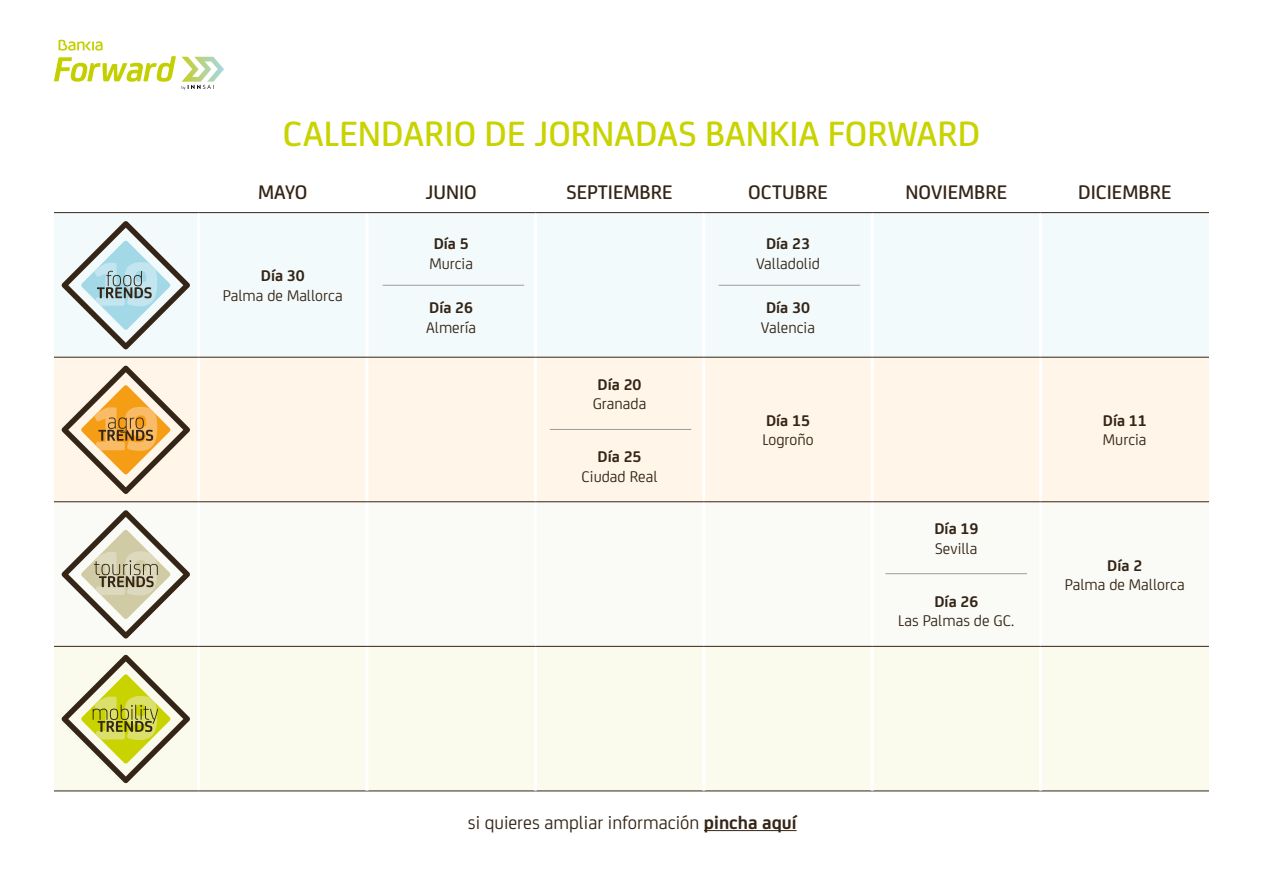
<style>
.page{position:relative;width:1263px;height:893px;background:#fff}
.page>*{position:absolute;margin:0;border:0;box-sizing:border-box;transform-origin:0 0}
.t1{font:500 37.5px "Bankia";color:#c8d300}
.t2{font:500 21px "Bankia";color:#342516}
.t3{font:19.5px "Bankia";color:#342516}
.t4{font:16.5px "Bankia";color:#342516}
.t5{font:700 16.5px "Bankia";color:#342516}
.s1{font-weight:700}
</style>
<div class="page">
<div style="left:54px;top:213px;width:1155px;height:144px;background:#f3fafc"></div>
<div style="left:54px;top:358px;width:1155px;height:143px;background:#fff5e8"></div>
<div style="left:54px;top:502px;width:1155px;height:144px;background:#fafaf6"></div>
<div style="left:54px;top:647px;width:1155px;height:143px;background:#fafbed"></div>
<hr style="left:197px;top:213px;width:3px;height:144px;background:#fff">
<hr style="left:197px;top:357px;width:3px;height:72px;background:#fff">
<hr style="left:197px;top:429px;width:3px;height:73px;background:#fff">
<hr style="left:197px;top:502px;width:3px;height:144px;background:#fff">
<hr style="left:197px;top:646px;width:3px;height:144px;background:#fff">
<hr style="left:54px;top:790px;width:145px;height:1px;background:#342516">
<hr style="left:199px;top:790px;width:168px;height:1px;background:#342516">
<hr style="left:367px;top:790px;width:168px;height:1px;background:#342516">
<hr style="left:535px;top:790px;width:169px;height:1px;background:#342516">
<hr style="left:704px;top:790px;width:168px;height:1px;background:#342516">
<hr style="left:872px;top:790px;width:168px;height:1px;background:#342516">
<hr style="left:1040px;top:790px;width:169px;height:1px;background:#342516">
<hr style="left:365px;top:213px;width:3px;height:144px;background:#fff">
<hr style="left:534px;top:213px;width:3px;height:144px;background:#fff">
<hr style="left:702px;top:213px;width:3px;height:144px;background:#fff">
<hr style="left:871px;top:213px;width:3px;height:144px;background:#fff">
<hr style="left:1039px;top:213px;width:3px;height:144px;background:#fff">
<hr style="left:365px;top:357px;width:3px;height:72px;background:#fff">
<hr style="left:534px;top:357px;width:3px;height:72px;background:#fff">
<hr style="left:702px;top:357px;width:3px;height:72px;background:#fff">
<hr style="left:871px;top:357px;width:3px;height:72px;background:#fff">
<hr style="left:1039px;top:357px;width:3px;height:72px;background:#fff">
<hr style="left:365px;top:429px;width:3px;height:73px;background:#fff">
<hr style="left:534px;top:429px;width:3px;height:73px;background:#fff">
<hr style="left:702px;top:429px;width:3px;height:73px;background:#fff">
<hr style="left:871px;top:429px;width:3px;height:73px;background:#fff">
<hr style="left:1039px;top:429px;width:3px;height:73px;background:#fff">
<hr style="left:365px;top:502px;width:3px;height:144px;background:#fff">
<hr style="left:534px;top:502px;width:3px;height:144px;background:#fff">
<hr style="left:702px;top:502px;width:3px;height:144px;background:#fff">
<hr style="left:871px;top:502px;width:3px;height:144px;background:#fff">
<hr style="left:1039px;top:502px;width:3px;height:144px;background:#fff">
<hr style="left:365px;top:646px;width:3px;height:144px;background:#fff">
<hr style="left:534px;top:646px;width:3px;height:144px;background:#fff">
<hr style="left:702px;top:646px;width:3px;height:144px;background:#fff">
<hr style="left:871px;top:646px;width:3px;height:144px;background:#fff">
<hr style="left:1039px;top:646px;width:3px;height:144px;background:#fff">
<hr style="left:54px;top:212px;width:145px;height:1px;background:#342516">
<hr style="left:199px;top:212px;width:168px;height:1px;background:#342516">
<hr style="left:367px;top:212px;width:168px;height:1px;background:#342516">
<hr style="left:535px;top:212px;width:169px;height:1px;background:#342516">
<hr style="left:704px;top:212px;width:168px;height:1px;background:#342516">
<hr style="left:872px;top:212px;width:168px;height:1px;background:#342516">
<hr style="left:1040px;top:212px;width:169px;height:1px;background:#342516">
<hr style="left:54px;top:357px;width:145px;height:1px;background:#342516">
<hr style="left:199px;top:357px;width:168px;height:1px;background:#342516">
<hr style="left:367px;top:357px;width:168px;height:1px;background:#342516">
<hr style="left:535px;top:357px;width:169px;height:1px;background:#342516">
<hr style="left:704px;top:357px;width:168px;height:1px;background:#342516">
<hr style="left:872px;top:357px;width:168px;height:1px;background:#342516">
<hr style="left:1040px;top:357px;width:169px;height:1px;background:#342516">
<hr style="left:54px;top:501px;width:145px;height:1px;background:#342516">
<hr style="left:199px;top:501px;width:168px;height:1px;background:#342516">
<hr style="left:367px;top:501px;width:168px;height:1px;background:#342516">
<hr style="left:535px;top:501px;width:169px;height:1px;background:#342516">
<hr style="left:704px;top:501px;width:168px;height:1px;background:#342516">
<hr style="left:872px;top:501px;width:168px;height:1px;background:#342516">
<hr style="left:1040px;top:501px;width:169px;height:1px;background:#342516">
<hr style="left:54px;top:646px;width:145px;height:1px;background:#342516">
<hr style="left:199px;top:646px;width:168px;height:1px;background:#342516">
<hr style="left:367px;top:646px;width:168px;height:1px;background:#342516">
<hr style="left:535px;top:646px;width:169px;height:1px;background:#342516">
<hr style="left:704px;top:646px;width:168px;height:1px;background:#342516">
<hr style="left:872px;top:646px;width:168px;height:1px;background:#342516">
<hr style="left:1040px;top:646px;width:169px;height:1px;background:#342516">
<svg style="left:54px;top:40px;width:122px;height:42px"></svg>
<svg style="left:182px;top:57px;width:42px;height:33px"></svg>
<hr style="left:704px;top:830px;width:93px;height:1px;background:#342516">
<svg style="left:62px;top:365px;width:128px;height:129px;background:#e0c6a2"></svg>
<svg style="left:62px;top:510px;width:128px;height:128px"></svg>
<svg style="left:62px;top:655px;width:128px;height:128px;background:#d4d5a2"></svg>
<svg style="left:62px;top:221px;width:128px;height:128px"></svg>
<hr style="left:383px;top:285px;width:141px;height:1px;background:#9d9d9c">
<hr style="left:550px;top:429px;width:141px;height:1px;background:#9d9d9c">
<hr style="left:719px;top:285px;width:141px;height:1px;background:#9d9d9c">
<hr style="left:885px;top:573px;width:142px;height:1px;background:#9d9d9c">
<h1 class="t1" style="left:283px;top:106px;width:699px">CALENDARIO DE JORNADAS BANKIA FORWARD</h1>
<p class="t2" style="left:258px;top:177px;width:51px">MAYO</p>
<p class="t2" style="left:425px;top:177px;width:53px">JUNIO</p>
<p class="t2" style="left:566px;top:177px;width:108px">SEPTIEMBRE</p>
<p class="t2" style="left:748px;top:177px;width:81px">OCTUBRE</p>
<p class="t2" style="left:905px;top:177px;width:103px">NOVIEMBRE</p>
<p class="t2" style="left:1078px;top:177px;width:95px">DICIEMBRE</p>
<p class="t5" style="left:261px;top:263px;width:45px">Día 30</p>
<p class="t4" style="left:223px;top:284px;width:121px">Palma de Mallorca</p>
<p class="t5" style="left:434px;top:231px;width:36px">Día 5</p>
<p class="t4" style="left:429px;top:252px;width:45px">Murcia</p>
<p class="t5" style="left:429px;top:295px;width:45px">Día 26</p>
<p class="t4" style="left:426px;top:316px;width:52px">Almería</p>
<p class="t5" style="left:598px;top:372px;width:45px">Día 20</p>
<p class="t4" style="left:593px;top:392px;width:55px">Granada</p>
<p class="t5" style="left:598px;top:444px;width:45px">Día 25</p>
<p class="t4" style="left:582px;top:464px;width:77px">Ciudad Real</p>
<p class="t5" style="left:766px;top:231px;width:45px">Día 23</p>
<p class="t4" style="left:756px;top:252px;width:65px">Valladolid</p>
<p class="t5" style="left:766px;top:295px;width:45px">Día 30</p>
<p class="t4" style="left:761px;top:316px;width:56px">Valencia</p>
<p class="t5" style="left:766px;top:408px;width:45px">Día 15</p>
<p class="t4" style="left:762px;top:428px;width:53px">Logroño</p>
<p class="t3" style="left:468px;top:808px;width:330px">si quieres ampliar información <span class="s1">pincha aquí</span></p>
<p class="t5" style="left:934px;top:516px;width:45px">Día 19</p>
<p class="t4" style="left:935px;top:537px;width:44px">Sevilla</p>
<p class="t5" style="left:934px;top:589px;width:45px">Día 26</p>
<p class="t4" style="left:898px;top:609px;width:118px">Las Palmas de GC.</p>
<p class="t5" style="left:1103px;top:408px;width:45px">Día 11</p>
<p class="t4" style="left:1103px;top:428px;width:45px">Murcia</p>
<p class="t5" style="left:1107px;top:553px;width:36px">Día 2</p>
<p class="t4" style="left:1065px;top:573px;width:121px">Palma de Mallorca</p>
</div>
